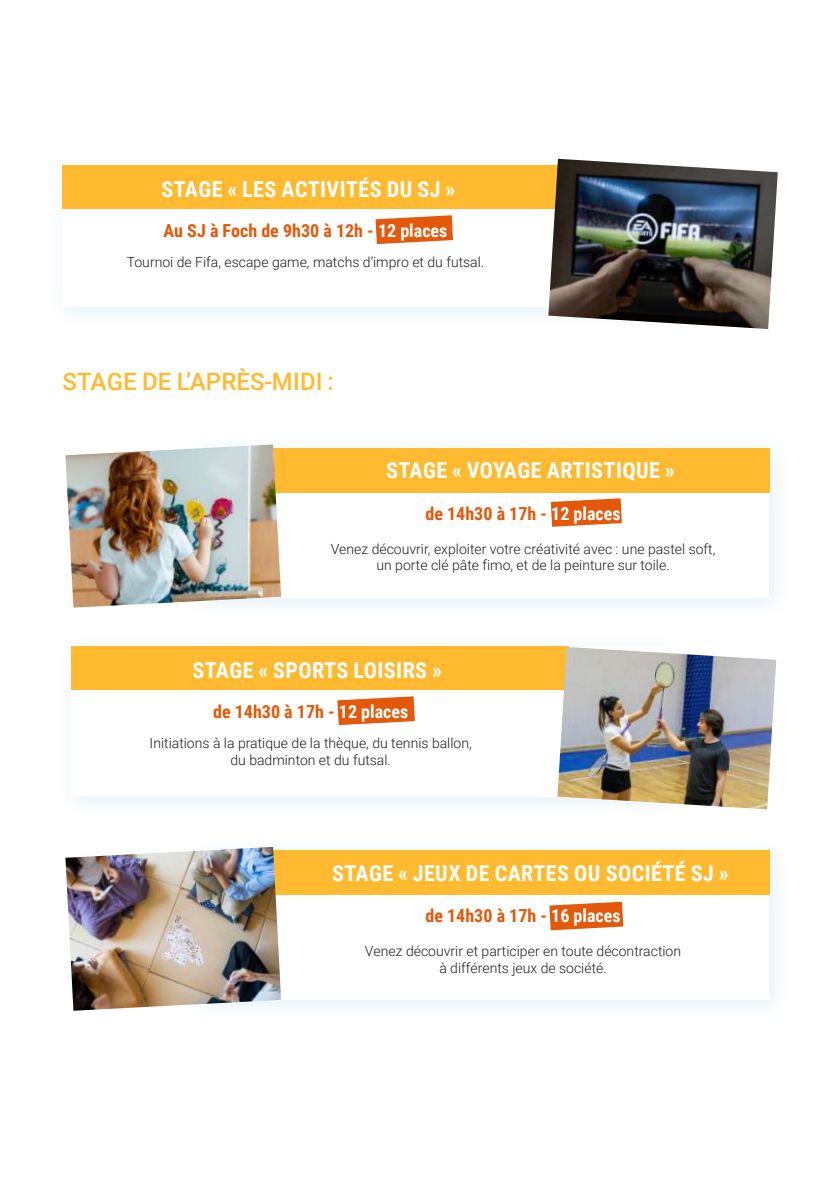
<style>
.page{position:relative;width:840px;height:1191px;background:#fff}
.page>*{position:absolute;margin:0;border:0;box-sizing:border-box;transform-origin:0 0}
.t1{font:500 24px "Roboto";letter-spacing:.005em;color:#ffba30}
.t2{font:700 22px "Roboto Condensed";letter-spacing:.02em;color:#feffff}
.t3{font:700 18px "Roboto Condensed";color:#e35909}
.t4{font:300 14px/16.8px "Roboto";color:#1f1e1c;text-align:center}
.t5{font:300 14px/16.8px "Roboto";color:#1d1d1b;text-align:center}
.s1{color:#fff}
</style>
<div class="page">
<div style="left:56px;top:632px;width:633px;height:187px;background:#6ab7e7;opacity:.19"></div>
<div style="left:71px;top:647px;width:595px;height:149px;background:#fff"></div>
<div style="left:71px;top:646px;width:497px;height:44px;background:#ffba30"></div>
<img style="left:557px;top:647px;width:218px;height:162px">
<svg style="left:337px;top:696px;width:77px;height:29px;background:#e7722f"></svg>
<div style="left:181px;top:433px;width:611px;height:187px;background:#fafdfe"></div>
<div style="left:196px;top:448px;width:573px;height:149px;background:#fff"></div>
<svg style="left:550px;top:498px;width:71px;height:29px;background:#e77330"></svg>
<div style="left:247px;top:448px;width:522px;height:44px;background:#ffba30"></div>
<img style="left:65px;top:444px;width:216px;height:163px">
<div style="left:47px;top:174px;width:731px;height:155px;background:#fafdfe"></div>
<div style="left:62px;top:189px;width:693px;height:117px;background:#fff"></div>
<div style="left:62px;top:166px;width:497px;height:43px;background:#ffba30"></div>
<img style="left:548px;top:159px;width:229px;height:170px">
<svg style="left:375px;top:215px;width:78px;height:29px;background:#e77431"></svg>
<div style="left:181px;top:835px;width:611px;height:187px;background:#fafdfe"></div>
<div style="left:196px;top:850px;width:573px;height:150px;background:#fff"></div>
<svg style="left:549px;top:901px;width:74px;height:29px;background:#e77330"></svg>
<div style="left:247px;top:850px;width:522px;height:44px;background:#ffba30"></div>
<img style="left:65px;top:847px;width:216px;height:163px">
<h2 class="t2" style="left:161px;top:174px;width:295px">STAGE « LES ACTIVITÉS DU SJ »</h2>
<p class="t3" style="left:163px;top:217px;width:285px">Au SJ à Foch de 9h30 à 12h - <span class="s1">12 places</span></p>
<p class="t5" style="left:127px;top:253px;width:359px">Tournoi de Fifa, escape game, matchs d’impro et du futsal.</p>
<h1 class="t1" style="left:63px;top:365px;width:272px">STAGE DE L’APRÈS-MIDI :</h1>
<h2 class="t2" style="left:386px;top:455px;width:290px">STAGE « VOYAGE ARTISTIQUE »</h2>
<p class="t3" style="left:425px;top:501px;width:196px">de 14h30 à 17h - <span class="s1">12 places</span></p>
<p class="t4" style="left:330px;top:540px;width:386px">Venez découvrir, exploiter votre créativité avec : une pastel soft, un porte clé pâte fimo, et de la peinture sur toile.</p>
<h2 class="t2" style="left:192px;top:654px;width:251px">STAGE « SPORTS LOISIRS »</h2>
<p class="t3" style="left:213px;top:698px;width:196px">de 14h30 à 17h - <span class="s1">12 places</span></p>
<p class="t5" style="left:149px;top:734px;width:323px">Initiations à la pratique de la thèque, du tennis ballon, du badminton et du futsal.</p>
<h2 class="t2" style="left:332px;top:857px;width:398px">STAGE « JEUX DE CARTES OU SOCIÉTÉ SJ »</h2>
<p class="t3" style="left:425px;top:903px;width:196px">de 14h30 à 17h - <span class="s1">16 places</span></p>
<p class="t4" style="left:365px;top:942px;width:317px">Venez découvrir et participer en toute décontraction à différents jeux de société.</p>
</div>
